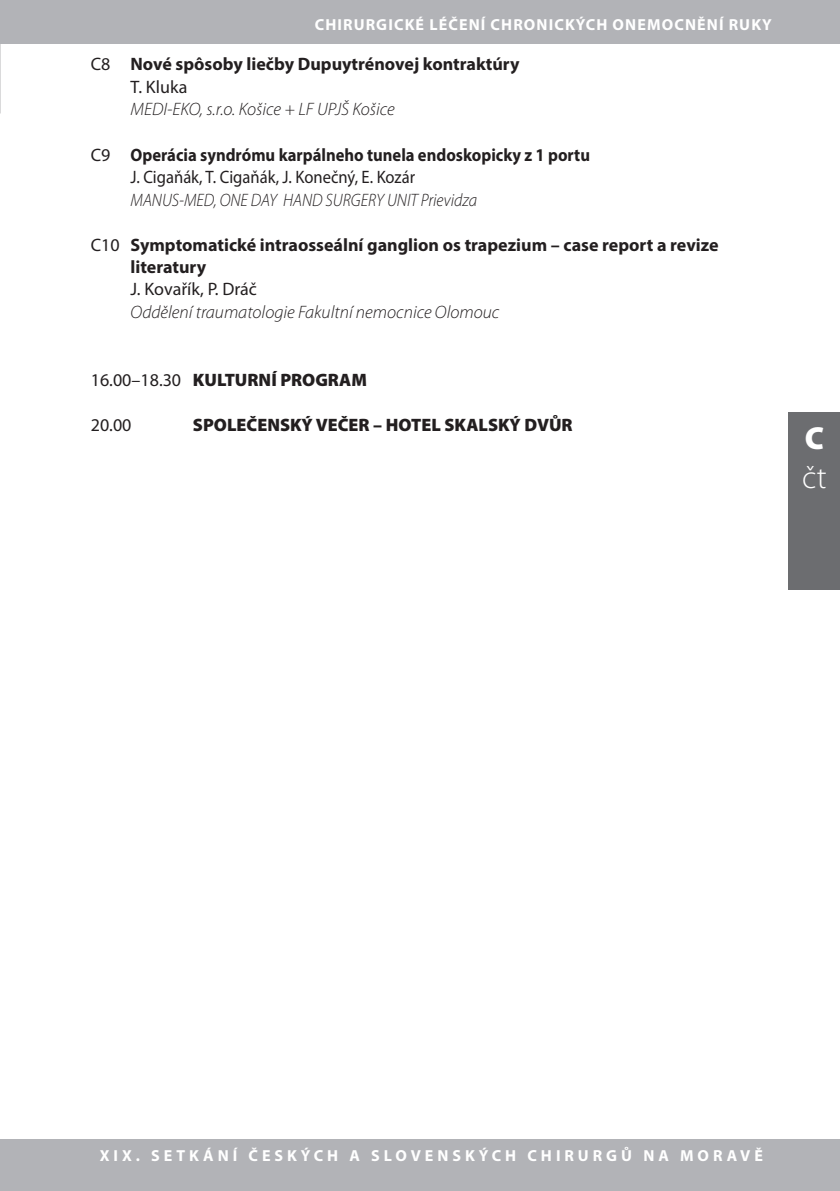
<style>
.page{position:relative;width:840px;height:1191px;background:#fff}
.page>*{position:absolute;margin:0;border:0;box-sizing:border-box;transform-origin:0 0}
.t1{font:300 32px "Myriad Pro";color:#fff}
.t2{font:900 32px "Myriad Pro";color:#fff}
.t3{font:700 18px/22.6px "Myriad Pro";color:#231f20}
.t4{font:700 18px/22.6px "Myriad Pro";color:#231f20;scale:.92 1}
.t5{font:italic 300 18px "Myriad Pro";color:#231f20}
.t6{font:900 18px "Myriad Pro";color:#231f20}
.t7{font:italic 300 18px "Myriad Pro";color:#231f20;scale:.92 1}
.t8{font:18px "Myriad Pro";color:#231f20}
.t9{font:700 16px "Myriad Pro";letter-spacing:.25em;color:#fff}
.t10{font:700 16px "Myriad Pro";letter-spacing:.07em;color:#fff}
.s1{font-weight:400}
</style>
<div class="page">
<div style="left:0;top:1140px;width:839px;height:51px;background:#b2b3b7"></div>
<div style="left:788px;top:412px;width:51px;height:178px;background:#6c6d70"></div>
<div style="left:0;top:0;width:839px;height:44px;background:#b2b3b7"></div>
<p class="t10" style="left:314px;top:15px;width:458px">CHIRURGICKÉ LÉČENÍ CHRONICKÝCH ONEMOCNĚNÍ RUKY</p>
<p class="t3" style="left:130px;top:52px;width:390px;text-indent:-40px"><span class="s1">C8</span> Nové spôsoby liečby Dupuytrénovej kontraktúry<br><span class="s1">T. Kluka</span></p>
<p class="t5" style="left:130px;top:100px;width:265px">MEDI-EKO, s.r.o. Košice + LF UPJŠ Košice</p>
<p class="t4" style="left:130px;top:143px;width:500px;text-indent:-40px"><span class="s1">C9</span> Operácia syndrómu karpálneho tunela endoskopicky z 1 portu<br><span class="s1">J. Cigaňák, T. Cigaňák, J. Konečný, E. Kozár</span></p>
<p class="t7" style="left:130px;top:190px;width:378px">MANUS-MED, ONE DAY HAND SURGERY UNIT Prievidza</p>
<p class="t3" style="left:130px;top:233px;width:589px;line-height:22px;text-indent:-40px"><span class="s1">C10</span> Symptomatické intraosseální ganglion os trapezium – case report a revize literatury</p>
<p class="t8" style="left:130px;top:278px;width:128px">J. Kovařík, P. Dráč</p>
<p class="t5" style="left:130px;top:302px;width:370px">Oddělení traumatologie Fakultní nemocnice Olomouc</p>
<p class="t6" style="left:91px;top:369px;width:277px"><span class="s1">16.00–18.30</span> KULTURNÍ PROGRAM</p>
<p class="t8" style="left:91px;top:414px;width:42px">20.00</p>
<p class="t6" style="left:193px;top:414px;width:381px">SPOLEČENSKÝ VEČER – HOTEL SKALSKÝ DVŮR</p>
<h1 class="t2" style="left:804px;top:420px;width:21px">C</h1>
<h1 class="t1" style="left:801px;top:459px;width:26px">čt</h1>
<p class="t9" style="left:100px;top:1145px;width:664px">XIX. SETKÁNÍ ČESKÝCH A SLOVENSKÝCH CHIRURGŮ NA MORAVĚ</p>
</div>
